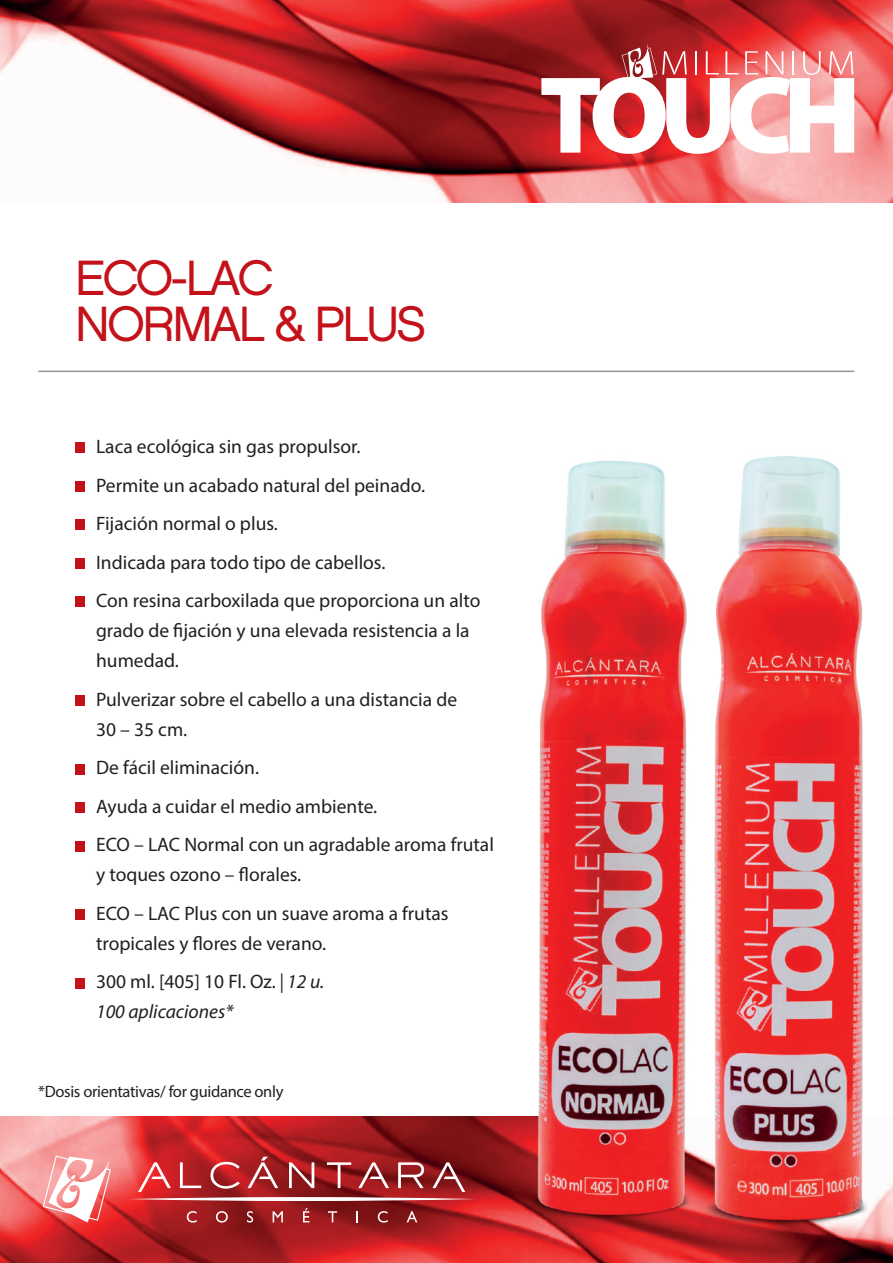
<style>
.page{position:relative;width:893px;height:1263px;background:#fff}
.page>*{position:absolute;margin:0;border:0;box-sizing:border-box;transform-origin:0 0}
.t1{font:49.5px/46.3px "Chalet London Nineteen Eighty";letter-spacing:-.06em;color:#c4121a}
.t2{font:19.5px/38.5px "Myriad Pro";color:#231f20}
.t3{font:italic 19.5px "Myriad Pro";color:#231f20}
.t4{font:16.5px "Myriad Pro";letter-spacing:-.02em;color:#231f20}
.s1{font-style:italic}
</style>
<div class="page">
<img style="left:0;top:1116px;width:494px;height:147px">
<img style="left:0;top:0;width:893px;height:202px">
<hr style="left:38px;top:371px;width:816px;height:1px;background:#939598">
<div style="left:75px;top:443px;width:10px;height:10px;background:#c4121a"></div>
<div style="left:75px;top:481px;width:10px;height:11px;background:#c4121a"></div>
<div style="left:75px;top:520px;width:10px;height:10px;background:#c4121a"></div>
<div style="left:75px;top:558px;width:10px;height:11px;background:#c4121a"></div>
<div style="left:75px;top:597px;width:10px;height:10px;background:#c4121a"></div>
<div style="left:75px;top:695px;width:10px;height:11px;background:#c4121a"></div>
<div style="left:75px;top:764px;width:10px;height:10px;background:#c4121a"></div>
<div style="left:75px;top:802px;width:10px;height:11px;background:#c4121a"></div>
<div style="left:75px;top:841px;width:10px;height:10px;background:#c4121a"></div>
<div style="left:75px;top:909px;width:10px;height:11px;background:#c4121a"></div>
<div style="left:75px;top:978px;width:10px;height:10px;background:#c4121a"></div>
<svg style="left:128px;top:1197px;width:347px;height:4px"></svg>
<svg style="left:187px;top:1211px;width:10px;height:11px"></svg>
<svg style="left:216px;top:1211px;width:12px;height:11px"></svg>
<svg style="left:247px;top:1211px;width:6px;height:11px"></svg>
<svg style="left:273px;top:1211px;width:10px;height:11px"></svg>
<svg style="left:303px;top:1208px;width:6px;height:14px"></svg>
<svg style="left:328px;top:1211px;width:9px;height:11px"></svg>
<svg style="left:356px;top:1211px;width:2px;height:11px"></svg>
<svg style="left:378px;top:1211px;width:10px;height:11px"></svg>
<svg style="left:407px;top:1211px;width:10px;height:11px"></svg>
<svg style="left:138px;top:1157px;width:327px;height:35px;background:#b03a3e"></svg>
<svg style="left:43px;top:1155px;width:68px;height:67px"></svg>
<img style="left:701px;top:456px;width:192px;height:807px">
<img style="left:494px;top:460px;width:207px;height:803px">
<svg style="left:541px;top:45px;width:313px;height:109px"></svg>
<h1 class="t1" style="left:75px;top:254px;width:353px">ECO-LAC<br>NORMAL &amp; PLUS</h1>
<p class="t2" style="left:96px;top:427px;width:386px">Laca ecológica sin gas propulsor.<br>Permite un acabado natural del peinado.<br>Fijación normal o plus.<br>Indicada para todo tipo de cabellos.<br>Con resina carboxilada que proporciona un alto</p>
<p class="t2" style="left:96px;top:615px;width:375px;line-height:30px">grado de fijación y una elevada resistencia a la humedad.</p>
<p class="t2" style="left:96px;top:684px;width:363px;line-height:30px">Pulverizar sobre el cabello a una distancia de<br>30 – 35 cm.</p>
<p class="t2" style="left:96px;top:748px;width:399px">De fácil eliminación.<br>Ayuda a cuidar el medio ambiente.<br>ECO – LAC Normal con un agradable aroma frutal</p>
<p class="t2" style="left:96px;top:855px;width:354px">y toques ozono – florales.<br>ECO – LAC Plus con un suave aroma a frutas</p>
<p class="t2" style="left:96px;top:924px;width:232px">tropicales y flores de verano.<br>300 ml. [405] 10 Fl. Oz. <span class="s1">| 12 u.</span></p>
<p class="t3" style="left:96px;top:1000px;width:139px">100 aplicaciones*</p>
<p class="t4" style="left:38px;top:1081px;width:247px">*Dosis orientativas/ for guidance only</p>
</div>
